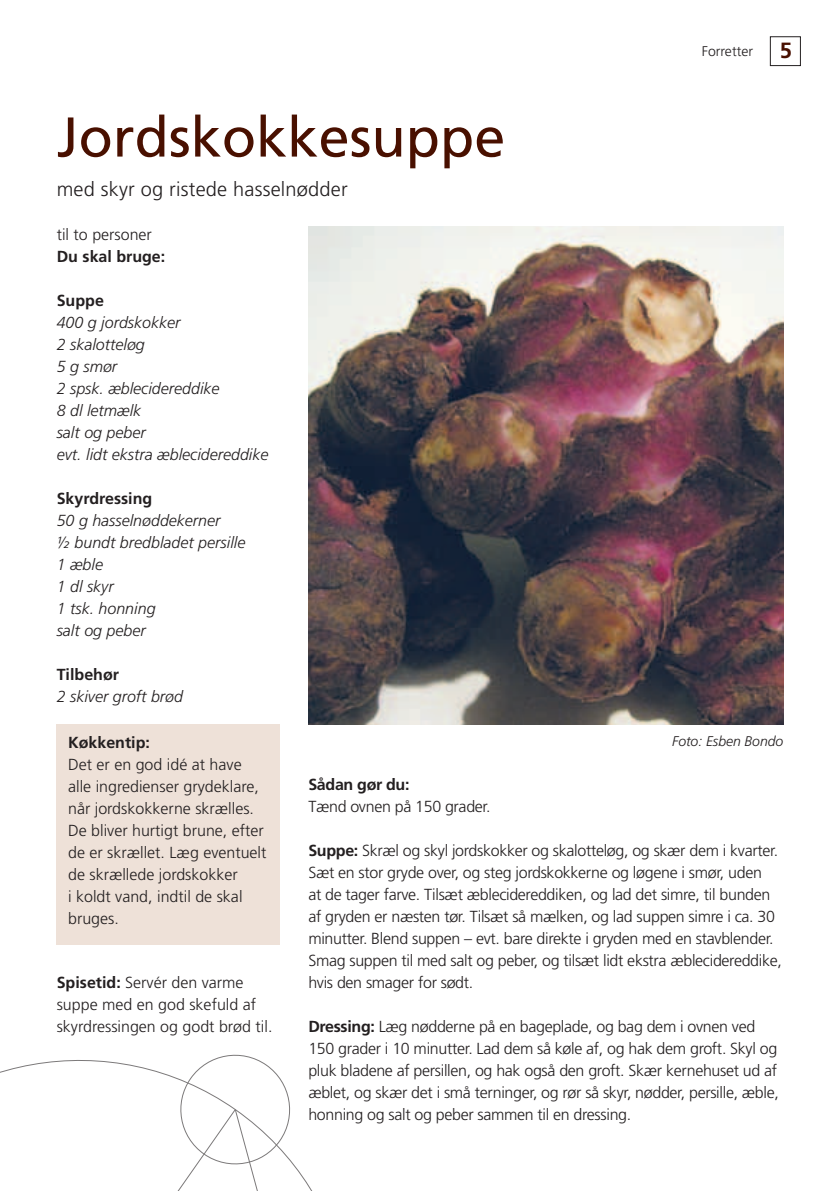
<style>
.page{position:relative;width:840px;height:1191px;background:#fff}
.page>*{position:absolute;margin:0;border:0;box-sizing:border-box;transform-origin:0 0}
.t1{font:56px "Frutiger";color:#491000}
.t2{font:300 20px "Frutiger";letter-spacing:.01em;color:#231f20}
.t3{font:300 16px/22px "Frutiger";letter-spacing:-.02em;color:#231f20}
.t4{font:300 16px/22px "Frutiger";color:#231f20}
.t5{font:italic 300 16px/22px "Frutiger";color:#231f20}
.t6{font:700 16px "Frutiger";color:#231f20}
.t7{font:700 16px "Frutiger";letter-spacing:-.02em;color:#231f20}
.t8{font:italic 300 14px "Frutiger";letter-spacing:-.005em;color:#231f20}
.t9{font:300 14px "Frutiger";color:#231f20}
.s1{font-weight:700;font-size:22px;color:#491000}
.s2{font-weight:700}
</style>
<div class="page">
<svg style="left:0;top:1054px;width:312px;height:137px"></svg>
<img style="left:308px;top:227px;width:474px;height:497px">
<div style="left:57px;top:724px;width:223px;height:220px;background:#eee1d8"></div>
<div style="left:769px;top:36px;width:31px;height:30px;border:1px solid #231f20"></div>
<h1 class="t1" style="left:57px;top:104px;width:450px">Jordskokkesuppe</h1>
<p class="t2" style="left:57px;top:178px;width:292px">med skyr og ristede hasselnødder</p>
<p class="t4" style="left:57px;top:224px;width:97px">til to personer</p>
<p class="t6" style="left:57px;top:247px;width:110px">Du skal bruge:</p>
<p class="t6" style="left:57px;top:291px;width:49px">Suppe</p>
<p class="t5" style="left:57px;top:312px;width:213px">400 g jordskokker<br>2 skalotteløg<br>5 g smør<br>2 spsk. æblecidereddike<br>8 dl letmælk<br>salt og peber<br>evt. lidt ekstra æblecidereddike</p>
<p class="t6" style="left:57px;top:489px;width:97px">Skyrdressing</p>
<p class="t5" style="left:57px;top:510px;width:190px">50 g hasselnøddekerner<br>½ bundt bredbladet persille<br>1 æble<br>1 dl skyr<br>1 tsk. honning<br>salt og peber</p>
<p class="t6" style="left:57px;top:665px;width:64px">Tilbehør</p>
<p class="t5" style="left:57px;top:686px;width:128px">2 skiver groft brød</p>
<p class="t9" style="left:701px;top:43px;width:91px">Forretter <span class="s1">5</span></p>
<p class="t6" style="left:68px;top:732px;width:83px">Køkkentip:</p>
<p class="t4" style="left:68px;top:753px;width:200px">Det er en god idé at have alle ingredienser grydeklare, når jordskokkerne skrælles.<br>De bliver hurtigt brune, efter de er skrællet. Læg eventuelt de skrællede jordskokker<br>i koldt vand, indtil de skal bruges.</p>
<p class="t4" style="left:57px;top:972px;width:217px"><span class="s2">Spisetid:</span> Servér den varme suppe med en god skefuld af skyrdressingen og godt brød til.</p>
<p class="t8" style="left:671px;top:733px;width:112px">Foto: Esben Bondo</p>
<p class="t7" style="left:308px;top:775px;width:103px">Sådan gør du:</p>
<p class="t3" style="left:308px;top:796px;width:184px">Tænd ovnen på 150 grader.</p>
<p class="t3" style="left:308px;top:840px;width:475px"><span class="s2">Suppe:</span> Skræl og skyl jordskokker og skalotteløg, og skær dem i kvarter.<br>Sæt en stor gryde over, og steg jordskokkerne og løgene i smør, uden<br>at de tager farve. Tilsæt æblecidereddiken, og lad det simre, til bunden af gryden er næsten tør. Tilsæt så mælken, og lad suppen simre i ca. 30 minutter. Blend suppen – evt. bare direkte i gryden med en stavblender.<br>Smag suppen til med salt og peber, og tilsæt lidt ekstra æblecidereddike, hvis den smager for sødt.</p>
<p class="t3" style="left:308px;top:1016px;width:472px"><span class="s2">Dressing:</span> Læg nødderne på en bageplade, og bag dem i ovnen ved 150 grader i 10 minutter. Lad dem så køle af, og hak dem groft. Skyl og pluk bladene af persillen, og hak også den groft. Skær kernehuset ud af æblet, og skær det i små terninger, og rør så skyr, nødder, persille, æble, honning og salt og peber sammen til en dressing.</p>
</div>
